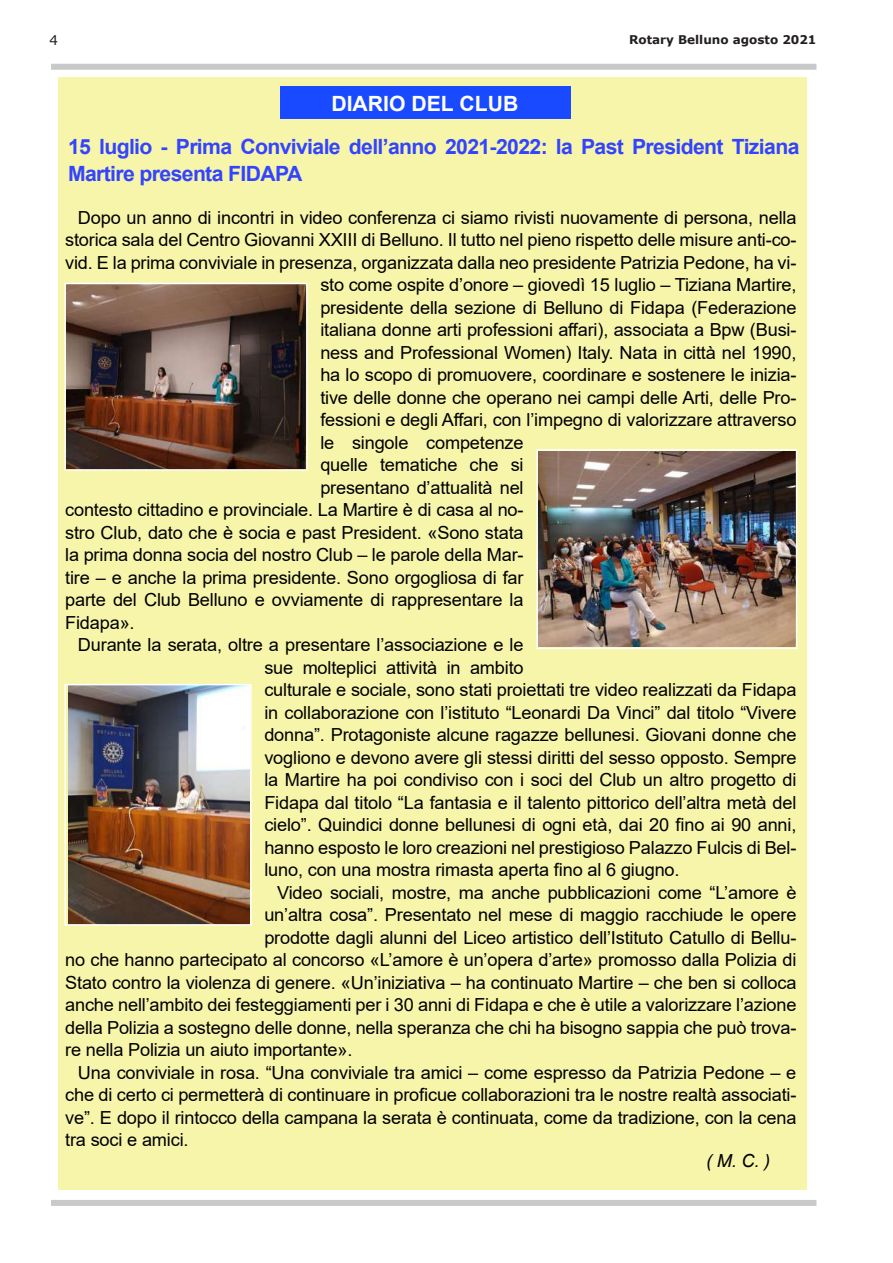
<style>
.page{position:relative;width:893px;height:1263px;background:#fff}
.page>*{position:absolute;margin:0;border:0;box-sizing:border-box;transform-origin:0 0}
.t1{font:700 21px/27px "Arial";letter-spacing:-.03em;color:#34f}
.t2{font:700 21px "Arial";color:#fff}
.t3{font:18px "Arial";letter-spacing:-.01em;color:#000}
.t4{font:italic 18px "Arial";color:#000}
.t5{font:13.5px "Verdana";color:#231f20}
.t6{font:700 12px "Verdana";color:#231f20}
</style>
<div class="page">
<div style="left:51px;top:64px;width:765px;height:6px;background:#c8c9cb"></div>
<div style="left:51px;top:1200px;width:765px;height:6px;background:#c8c9cb"></div>
<div style="left:58px;top:77px;width:748px;height:1113px;background:#f7f5aa"></div>
<img style="left:539px;top:452px;width:255px;height:194px">
<div style="left:536px;top:449px;width:261px;height:200px;border:2px solid #fff"></div>
<img style="left:69px;top:687px;width:180px;height:236px">
<div style="left:64px;top:684px;width:188px;height:242px;border:2px solid #fff"></div>
<img style="left:67px;top:286px;width:238px;height:182px">
<div style="left:64px;top:283px;width:244px;height:188px;border:2px solid #fff"></div>
<div style="left:281px;top:87px;width:290px;height:32px;background:#1a4aff"></div>
<p class="t5" style="left:50px;top:31px;width:10px">4</p>
<p class="t6" style="left:629px;top:31px;width:189px">Rotary Belluno agosto 2021</p>
<p class="t2" style="left:331px;top:89px;width:188px">DIARIO DEL CLUB</p>
<p class="t1" style="left:68px;top:134px;width:733px">15 luglio - Prima Conviviale dell’anno 2021-2022: la Past President Tiziana<br>Martire presenta FIDAPA</p>
<p class="t3" style="left:78px;top:205px;width:720px">Dopo un anno di incontri in video conferenza ci siamo rivisti nuovamente di persona, nella</p>
<p class="t3" style="left:65px;top:227px;width:733px">storica sala del Centro Giovanni XXIII di Belluno. Il tutto nel pieno rispetto delle misure anti-co-</p>
<p class="t3" style="left:65px;top:250px;width:733px">vid. E la prima conviviale in presenza, organizzata dalla neo presidente Patrizia Pedone, ha vi-</p>
<p class="t3" style="left:320px;top:272px;width:478px">sto come ospite d’onore – giovedì 15 luglio – Tiziana Martire,</p>
<p class="t3" style="left:320px;top:295px;width:478px">presidente della sezione di Belluno di Fidapa (Federazione</p>
<p class="t3" style="left:320px;top:317px;width:478px">italiana donne arti professioni affari), associata a Bpw (Busi-</p>
<p class="t3" style="left:320px;top:340px;width:478px">ness and Professional Women) Italy. Nata in città nel 1990,</p>
<p class="t3" style="left:320px;top:362px;width:478px">ha lo scopo di promuovere, coordinare e sostenere le inizia-</p>
<p class="t3" style="left:320px;top:385px;width:478px">tive delle donne che operano nei campi delle Arti, delle Pro-</p>
<p class="t3" style="left:320px;top:407px;width:478px">fessioni e degli Affari, con l’impegno di valorizzare attraverso</p>
<p class="t3" style="left:320px;top:430px;width:205px">le singole competenze</p>
<p class="t3" style="left:320px;top:452px;width:205px">quelle tematiche che si</p>
<p class="t3" style="left:320px;top:475px;width:205px">presentano d’attualità nel</p>
<p class="t3" style="left:65px;top:497px;width:460px">contesto cittadino e provinciale. La Martire è di casa al no-</p>
<p class="t3" style="left:65px;top:520px;width:460px">stro Club, dato che è socia e past President. «Sono stata</p>
<p class="t3" style="left:65px;top:542px;width:460px">la prima donna socia del nostro Club – le parole della Mar-</p>
<p class="t3" style="left:65px;top:565px;width:460px">tire – e anche la prima presidente. Sono orgogliosa di far</p>
<p class="t3" style="left:65px;top:587px;width:460px">parte del Club Belluno e ovviamente di rappresentare la</p>
<p class="t3" style="left:65px;top:610px;width:71px">Fidapa».</p>
<p class="t3" style="left:78px;top:632px;width:447px">Durante la serata, oltre a presentare l’associazione e le</p>
<p class="t3" style="left:264px;top:655px;width:261px">sue molteplici attività in ambito</p>
<p class="t3" style="left:264px;top:677px;width:534px">culturale e sociale, sono stati proiettati tre video realizzati da Fidapa</p>
<p class="t3" style="left:264px;top:700px;width:534px">in collaborazione con l’istituto “Leonardi Da Vinci” dal titolo “Vivere</p>
<p class="t3" style="left:264px;top:722px;width:534px">donna”. Protagoniste alcune ragazze bellunesi. Giovani donne che</p>
<p class="t3" style="left:264px;top:745px;width:534px">vogliono e devono avere gli stessi diritti del sesso opposto. Sempre</p>
<p class="t3" style="left:264px;top:767px;width:534px">la Martire ha poi condiviso con i soci del Club un altro progetto di</p>
<p class="t3" style="left:264px;top:790px;width:534px">Fidapa dal titolo “La fantasia e il talento pittorico dell’altra metà del</p>
<p class="t3" style="left:264px;top:812px;width:534px">cielo”. Quindici donne bellunesi di ogni età, dai 20 fino ai 90 anni,</p>
<p class="t3" style="left:264px;top:835px;width:534px">hanno esposto le loro creazioni nel prestigioso Palazzo Fulcis di Bel-</p>
<p class="t3" style="left:264px;top:857px;width:417px">luno, con una mostra rimasta aperta fino al 6 giugno.</p>
<p class="t3" style="left:277px;top:880px;width:521px">Video sociali, mostre, ma anche pubblicazioni come “L’amore è</p>
<p class="t3" style="left:264px;top:902px;width:534px">un’altra cosa”. Presentato nel mese di maggio racchiude le opere</p>
<p class="t3" style="left:264px;top:925px;width:534px">prodotte dagli alunni del Liceo artistico dell’Istituto Catullo di Bellu-</p>
<p class="t3" style="left:65px;top:947px;width:733px">no che hanno partecipato al concorso «L’amore è un’opera d’arte» promosso dalla Polizia di</p>
<p class="t3" style="left:65px;top:970px;width:733px">Stato contro la violenza di genere. «Un’iniziativa – ha continuato Martire – che ben si colloca</p>
<p class="t3" style="left:65px;top:992px;width:733px">anche nell’ambito dei festeggiamenti per i 30 anni di Fidapa e che è utile a valorizzare l’azione</p>
<p class="t3" style="left:65px;top:1015px;width:733px">della Polizia a sostegno delle donne, nella speranza che chi ha bisogno sappia che può trova-</p>
<p class="t3" style="left:65px;top:1037px;width:289px">re nella Polizia un aiuto importante».</p>
<p class="t3" style="left:78px;top:1060px;width:720px">Una conviviale in rosa. “Una conviviale tra amici – come espresso da Patrizia Pedone – e</p>
<p class="t3" style="left:65px;top:1082px;width:733px">che di certo ci permetterà di continuare in proficue collaborazioni tra le nostre realtà associati-</p>
<p class="t3" style="left:65px;top:1105px;width:733px">ve”. E dopo il rintocco della campana la serata è continuata, come da tradizione, con la cena</p>
<p class="t3" style="left:65px;top:1127px;width:125px">tra soci e amici.</p>
<p class="t4" style="left:706px;top:1149px;width:66px">( M. C. )</p>
</div>
